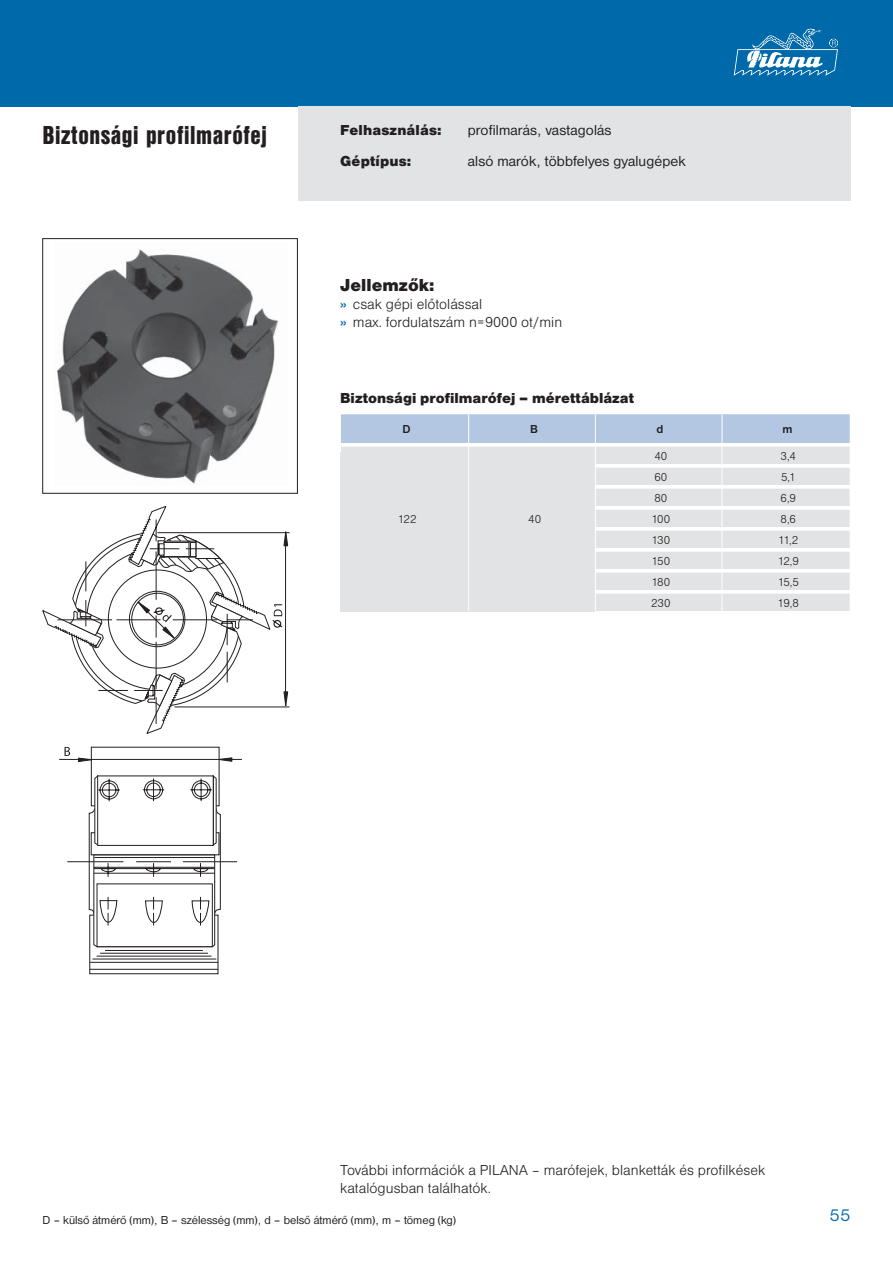
<style>
.page{position:relative;width:893px;height:1263px;background:#fff}
.page>*{position:absolute;margin:0;border:0;box-sizing:border-box;transform-origin:0 0}
.t1{font:27px "Nimbus San DCE Blac Cond";letter-spacing:.02em;color:#231f20}
.t2{font:18px "Nimbus San DCE Blac";color:#231f20}
.t3{font:18px "Nimbus San DCE";color:#0069aa}
.t4{font:15px/18px "Nimbus San DCE Ligh";color:#231f20}
.t5{font:15px "Nimbus San DCE Blac";color:#231f20}
.t6{font:15px "Nimbus San DCE";letter-spacing:.01em;color:#231f20}
.t7{font:12px "Nimbus San DCE";color:#231f20}
.t8{font:12px "Nimbus San DCE Ligh";color:#231f20}
.t9{font:700 12px "Nimbus San DCE";color:#231f20}
.s1{font-family:"Nimbus San DCE";font-weight:700;color:#0069aa}
</style>
<div class="page">
<div style="left:0;top:0;width:893px;height:106px;background:#0069aa"></div>
<svg style="left:734px;top:28px;width:104px;height:48px"></svg>
<div style="left:340px;top:572px;width:510px;height:18px;background:#e2e3e4"></div>
<div style="left:340px;top:572px;width:510px;height:19px;border:1px solid #fff"></div>
<div style="left:340px;top:593px;width:510px;height:18px;background:#e2e3e4"></div>
<div style="left:340px;top:593px;width:510px;height:19px;border:1px solid #fff"></div>
<div style="left:298px;top:106px;width:552px;height:95px;background:#e2e3e4"></div>
<img style="left:54px;top:249px;width:225px;height:235px">
<div style="left:42px;top:238px;width:256px;height:256px;border:1px solid #231f20"></div>
<div style="left:340px;top:414px;width:510px;height:30px;background:#b3c7e3"></div>
<div style="left:340px;top:414px;width:510px;height:30px;border:1px solid #fff"></div>
<div style="left:340px;top:446px;width:510px;height:19px;background:#e2e3e4"></div>
<div style="left:340px;top:446px;width:510px;height:19px;border:1px solid #fff"></div>
<div style="left:340px;top:467px;width:510px;height:19px;background:#e2e3e4"></div>
<div style="left:340px;top:467px;width:510px;height:19px;border:1px solid #fff"></div>
<div style="left:340px;top:488px;width:510px;height:19px;background:#e2e3e4"></div>
<div style="left:340px;top:488px;width:510px;height:19px;border:1px solid #fff"></div>
<div style="left:340px;top:509px;width:510px;height:18px;background:#e2e3e4"></div>
<div style="left:340px;top:509px;width:510px;height:19px;border:1px solid #fff"></div>
<div style="left:340px;top:530px;width:510px;height:18px;background:#e2e3e4"></div>
<div style="left:340px;top:530px;width:510px;height:19px;border:1px solid #fff"></div>
<div style="left:340px;top:551px;width:510px;height:18px;background:#e2e3e4"></div>
<div style="left:340px;top:551px;width:510px;height:19px;border:1px solid #fff"></div>
<div style="left:340px;top:452px;width:255px;height:159px;background:#e2e3e4"></div>
<hr style="left:468px;top:415px;width:1px;height:196px;background:#fff">
<hr style="left:595px;top:415px;width:1px;height:196px;background:#fff">
<hr style="left:722px;top:415px;width:1px;height:196px;background:#fff">
<svg style="left:59px;top:746px;width:183px;height:100px"></svg>
<svg style="left:89px;top:854px;width:130px;height:116px"></svg>
<hr style="left:67px;top:861px;width:56px;height:1px;background:#231f20">
<hr style="left:136px;top:861px;width:35px;height:1px;background:#231f20">
<hr style="left:183px;top:861px;width:54px;height:1px;background:#231f20">
<svg style="left:42px;top:506px;width:246px;height:228px"></svg>
<h1 class="t1" style="left:43px;top:125px;width:226px">Biztonsági profilmarófej</h1>
<p class="t5" style="left:340px;top:124px;width:103px">Felhasználás:</p>
<p class="t6" style="left:468px;top:124px;width:145px">profilmarás, vastagolás</p>
<p class="t5" style="left:340px;top:155px;width:73px">Géptípus:</p>
<p class="t6" style="left:468px;top:155px;width:219px">alsó marók, többfelyes gyalugépek</p>
<p class="t2" style="left:340px;top:278px;width:96px">Jellemzők:</p>
<p class="t4" style="left:340px;top:297px;width:224px"><span class="s1">»</span> csak gépi előtolással<br><span class="s1">»</span> max. fordulatszám n=9000 ot/min</p>
<p class="t5" style="left:340px;top:392px;width:295px">Biztonsági profilmarófej – mérettáblázat</p>
<p class="t9" style="left:402px;top:424px;width:10px">D</p>
<p class="t9" style="left:530px;top:424px;width:9px">B</p>
<p class="t9" style="left:656px;top:424px;width:8px">d</p>
<p class="t9" style="left:782px;top:424px;width:12px">m</p>
<p class="t8" style="left:654px;top:451px;width:14px">40</p>
<p class="t8" style="left:780px;top:451px;width:17px">3,4</p>
<p class="t8" style="left:654px;top:472px;width:14px">60</p>
<p class="t8" style="left:781px;top:472px;width:16px">5,1</p>
<p class="t8" style="left:654px;top:493px;width:14px">80</p>
<p class="t8" style="left:780px;top:493px;width:17px">6,9</p>
<p class="t8" style="left:398px;top:514px;width:20px">122</p>
<p class="t8" style="left:528px;top:514px;width:14px">40</p>
<p class="t8" style="left:651px;top:514px;width:20px">100</p>
<p class="t8" style="left:780px;top:514px;width:17px">8,6</p>
<p class="t8" style="left:651px;top:535px;width:20px">130</p>
<p class="t8" style="left:778px;top:535px;width:22px">11,2</p>
<p class="t8" style="left:651px;top:556px;width:20px">150</p>
<p class="t8" style="left:778px;top:556px;width:23px">12,9</p>
<p class="t8" style="left:651px;top:577px;width:20px">180</p>
<p class="t8" style="left:778px;top:577px;width:23px">15,5</p>
<p class="t8" style="left:651px;top:598px;width:21px">230</p>
<p class="t8" style="left:777px;top:598px;width:23px">19,8</p>
<p class="t4" style="left:340px;top:1162px;width:427px">További információk a PILANA – marófejek, blanketták és profilkések katalógusban találhatók.</p>
<p class="t7" style="left:42px;top:1216px;width:415px">D – külső átmérő (mm), B – szélesség (mm), d – belső átmérő (mm), m – tömeg (kg)</p>
<p class="t3" style="left:830px;top:1208px;width:22px">55</p>
</div>
